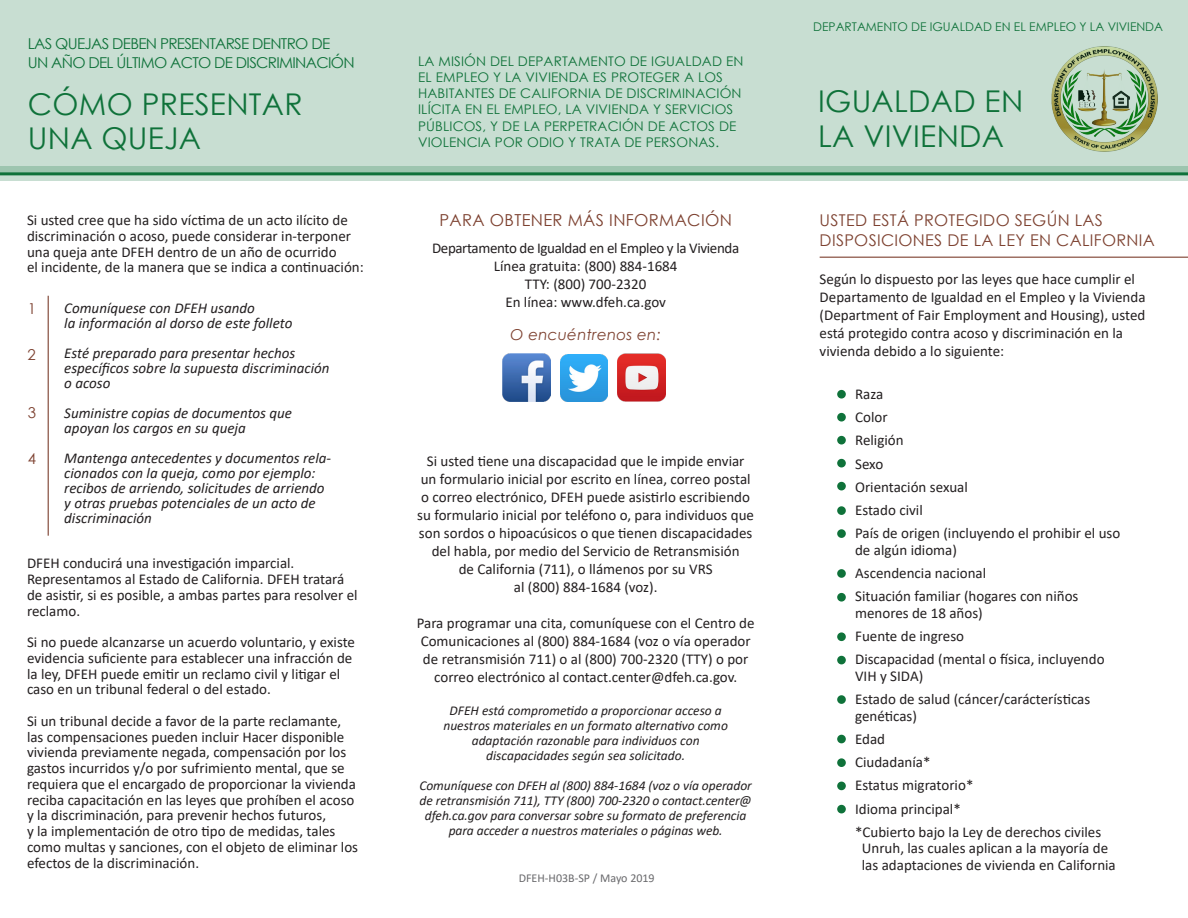
<style>
.page{position:relative;width:1188px;height:918px;background:#fff}
.page>*{position:absolute;margin:0;border:0;box-sizing:border-box;transform-origin:0 0}
.t1{font:30px/34.5px "Century Gothic";letter-spacing:.01em;color:#0f723a}
.t2{font:16.5px "Century Gothic";letter-spacing:.02em;color:#7d4130}
.t3{font:16.2px/19.8px "Century Gothic";letter-spacing:.02em;color:#7d4130}
.t4{font:15px/15.8px "Calibri";color:#231f20}
.t5{font:italic 15px/15px "Calibri";color:#231f20}
.t6{font:15px "Century Gothic";letter-spacing:-.045em;color:#0f723a}
.t7{font:15px "Calibri";letter-spacing:-.025em;color:#231f20}
.t8{font:italic 15px "Century Gothic";letter-spacing:.02em;color:#7d4130}
.t9{font:15px "Century Gothic";color:#7d4130}
.t10{font:italic 13.5px/15px "Calibri";letter-spacing:-.005em;color:#231f20;text-align:center}
.t11{font:13.35px/16.2px "Century Gothic";letter-spacing:.01em;color:#0f723a}
.t12{font:12px "Century Gothic";color:#0f723a}
.t13{font:12px "Calibri";color:#69696c}
</style>
<div class="page">
<img style="left:503px;top:354px;width:48px;height:48px">
<img style="left:560px;top:354px;width:48px;height:48px">
<img style="left:617px;top:353px;width:49px;height:49px">
<svg style="left:0;top:175px;width:1188px;height:6px;background:#bcd7c8"></svg>
<div style="left:0;top:0;width:1188px;height:172px;background:#c8ded2"></div>
<hr style="left:0;top:172px;width:1188px;height:3px;background:#0f723a">
<hr style="left:820px;top:257px;width:368px;height:1px;background:#7d4130">
<div style="left:837px;top:390px;width:9px;height:9px;background:#0f723a;border-radius:50%"></div>
<div style="left:837px;top:413px;width:9px;height:9px;background:#0f723a;border-radius:50%"></div>
<div style="left:837px;top:436px;width:9px;height:9px;background:#0f723a;border-radius:50%"></div>
<div style="left:837px;top:459px;width:9px;height:8px;background:#0f723a;border-radius:50%"></div>
<div style="left:837px;top:482px;width:9px;height:8px;background:#0f723a;border-radius:50%"></div>
<div style="left:837px;top:506px;width:9px;height:9px;background:#0f723a;border-radius:50%"></div>
<div style="left:837px;top:529px;width:9px;height:9px;background:#0f723a;border-radius:50%"></div>
<div style="left:837px;top:569px;width:9px;height:9px;background:#0f723a;border-radius:50%"></div>
<div style="left:837px;top:593px;width:9px;height:9px;background:#0f723a;border-radius:50%"></div>
<div style="left:837px;top:632px;width:9px;height:9px;background:#0f723a;border-radius:50%"></div>
<div style="left:837px;top:656px;width:9px;height:8px;background:#0f723a;border-radius:50%"></div>
<div style="left:837px;top:695px;width:9px;height:9px;background:#0f723a;border-radius:50%"></div>
<div style="left:837px;top:735px;width:9px;height:8px;background:#0f723a;border-radius:50%"></div>
<div style="left:837px;top:758px;width:9px;height:9px;background:#0f723a;border-radius:50%"></div>
<div style="left:837px;top:782px;width:9px;height:8px;background:#0f723a;border-radius:50%"></div>
<div style="left:837px;top:805px;width:9px;height:8px;background:#0f723a;border-radius:50%"></div>
<hr style="left:48px;top:296px;width:1px;height:240px;background:#7d4130">
<p class="t6" style="left:28px;top:33px;width:304px">LAS QUEJAS DEBEN PRESENTARSE DENTRO DE</p>
<p class="t6" style="left:28px;top:53px;width:328px">UN AÑO DEL ÚLTIMO ACTO DE DISCRIMINACIÓN</p>
<p class="t1" style="left:28px;top:86px;width:276px">CÓMO PRESENTAR<br>UNA QUEJA</p>
<p class="t4" style="left:27px;top:212px;width:326px">Si usted cree que ha sido víctima de un acto ilícito de discriminación o acoso, puede considerar in-terponer</p>
<p class="t4" style="left:27px;top:243px;width:311px">una queja ante DFEH dentro de un año de ocurrido</p>
<p class="t4" style="left:27px;top:259px;width:338px">el incidente, de la manera que se indica a continuación:</p>
<p class="t5" style="left:64px;top:300px;width:230px">Comuníquese con DFEH usando<br>la información al dorso de este folleto</p>
<p class="t5" style="left:64px;top:345px;width:267px">Esté preparado para presentar hechos específicos sobre la supuesta discriminación o acoso</p>
<p class="t5" style="left:64px;top:405px;width:229px">Suministre copias de documentos que apoyan los cargos en su queja</p>
<p class="t5" style="left:64px;top:450px;width:268px">Mantenga antecedentes y documentos rela&shy;cionados con la queja, como por ejemplo: recibos de arriendo, solicitudes de arriendo y otras pruebas potenciales de un acto de discriminación</p>
<p class="t4" style="left:27px;top:555px;width:332px">DFEH conducirá una investigación imparcial.<br>Representamos al Estado de California. DFEH tratará de asistir, si es posible, a ambas partes para resolver el reclamo.</p>
<p class="t4" style="left:27px;top:634px;width:330px">Si no puede alcanzarse un acuerdo voluntario, y existe evidencia suficiente para establecer una infracción de la ley, DFEH puede emitir un reclamo civil y litigar el caso en un tribunal federal o del estado.</p>
<p class="t4" style="left:27px;top:713px;width:333px">Si un tribunal decide a favor de la parte reclamante, las compensaciones pueden incluir Hacer disponible vivienda previamente negada, compensación por los gastos incurridos y/o por sufrimiento mental, que se requiera que el encargado de proporcionar la vivienda reciba capacitación en las leyes que prohíben el acoso y la discriminación, para prevenir hechos futuros,<br>y la implementación de otro tipo de medidas, tales como multas y sanciones, con el objeto de eliminar los efectos de la discriminación.</p>
<p class="t9" style="left:28px;top:298px;width:10px">1</p>
<p class="t9" style="left:28px;top:344px;width:10px">2</p>
<p class="t9" style="left:28px;top:403px;width:10px">3</p>
<p class="t9" style="left:28px;top:448px;width:10px">4</p>
<p class="t11" style="left:418px;top:52px;width:327px">LA MISIÓN DEL DEPARTAMENTO DE IGUALDAD EN EL EMPLEO Y LA VIVIENDA ES PROTEGER A LOS HABITANTES DE CALIFORNIA DE DISCRIMINACIÓN ILÍCITA EN EL EMPLEO, LA VIVIENDA Y SERVICIOS PÚBLICOS, Y DE LA PERPETRACIÓN DE ACTOS DE VIOLENCIA POR ODIO Y TRATA DE PERSONAS.</p>
<p class="t2" style="left:439px;top:209px;width:294px">PARA OBTENER MÁS INFORMACIÓN</p>
<p class="t7" style="left:432px;top:238px;width:309px">Departamento de Igualdad en el Empleo y la Vivienda</p>
<p class="t4" style="left:494px;top:258px;width:185px">Línea gratuita: (800) 884-1684</p>
<p class="t4" style="left:525px;top:276px;width:123px">TTY: (800) 700-2320</p>
<p class="t4" style="left:505px;top:294px;width:162px">En línea: www.dfeh.ca.gov</p>
<p class="t8" style="left:511px;top:324px;width:152px">O encuéntrenos en:</p>
<p class="t4" style="left:417px;top:452px;width:338px;line-height:18px;text-align:center">Si usted tiene una discapacidad que le impide enviar un formulario inicial por escrito en línea, correo postal o correo electrónico, DFEH puede asistirlo escribiendo su formulario inicial por teléfono o, para individuos que son sordos o hipoacúsicos o que tienen discapacidades del habla, por medio del Servicio de Retransmisión</p>
<p class="t4" style="left:459px;top:561px;width:255px">de California (711), o llámenos por su VRS</p>
<p class="t4" style="left:514px;top:579px;width:145px">al (800) 884-1684 (voz).</p>
<p class="t4" style="left:417px;top:614px;width:339px;line-height:18px;text-align:center">Para programar una cita, comuníquese con el Centro de Comunicaciones al (800) 884-1684 (voz o vía operador de retransmisión 711) o al (800) 700-2320 (TTY) o por correo electrónico al contact.center@dfeh.ca.gov.</p>
<p class="t10" style="left:450px;top:703px;width:274px">DFEH está comprometido a proporcionar acceso a</p>
<p class="t10" style="left:443px;top:718px;width:286px">nuestros materiales en un formato alternativo como adaptación razonable para individuos con</p>
<p class="t10" style="left:486px;top:748px;width:200px">discapacidades según sea solicitado.</p>
<p class="t10" style="left:419px;top:778px;width:334px">Comuníquese con DFEH al (800) 884-1684 (voz o vía operador de retransmisión 711), TTY (800) 700-2320 o contact.center@ dfeh.ca.gov para conversar sobre su formato de preferencia para acceder a nuestros materiales o páginas web.</p>
<p class="t13" style="left:519px;top:870px;width:137px">DFEH-H03B-SP / Mayo 2019</p>
<p class="t12" style="left:813px;top:18px;width:351px">DEPARTAMENTO DE IGUALDAD EN EL EMPLEO Y LA VIVIENDA</p>
<p class="t1" style="left:818px;top:84px;width:207px">IGUALDAD EN<br>LA VIVIENDA</p>
<p class="t3" style="left:820px;top:210px;width:337px">USTED ESTÁ PROTEGIDO SEGÚN LAS<br>DISPOSICIONES DE LA LEY EN CALIFORNIA</p>
<p class="t4" style="left:820px;top:269px;width:327px;line-height:18px">Según lo dispuesto por las leyes que hace cumplir el Departamento de Igualdad en el Empleo y la Vivienda (Department of Fair Employment and Housing), usted está protegido contra acoso y discriminación en la vivienda debido a lo siguiente:</p>
<p class="t4" style="left:855px;top:386px;width:30px">Raza</p>
<p class="t4" style="left:855px;top:409px;width:34px">Color</p>
<p class="t4" style="left:855px;top:432px;width:50px">Religión</p>
<p class="t4" style="left:855px;top:455px;width:30px">Sexo</p>
<p class="t4" style="left:855px;top:479px;width:114px">Orientación sexual</p>
<p class="t4" style="left:855px;top:502px;width:69px">Estado civil</p>
<p class="t4" style="left:855px;top:525px;width:267px;line-height:16.5px">País de origen (incluyendo el prohibir el uso de algún idioma)</p>
<p class="t4" style="left:855px;top:565px;width:133px">Ascendencia nacional</p>
<p class="t4" style="left:855px;top:588px;width:225px;line-height:16.5px">Situación familiar (hogares con niños menores de 18 años)</p>
<p class="t4" style="left:855px;top:628px;width:111px">Fuente de ingreso</p>
<p class="t4" style="left:855px;top:651px;width:251px;line-height:16.5px">Discapacidad (mental o física, incluyendo<br>VIH y SIDA)</p>
<p class="t4" style="left:855px;top:690px;width:237px;line-height:16.5px">Estado de salud (cáncer/carácterísticas genéticas)</p>
<p class="t4" style="left:855px;top:731px;width:32px">Edad</p>
<p class="t4" style="left:855px;top:754px;width:77px">Ciudadanía*</p>
<p class="t4" style="left:855px;top:777px;width:120px">Estatus migratorio*</p>
<p class="t4" style="left:855px;top:800px;width:107px">Idioma principal*</p>
<p class="t4" style="left:862px;top:823px;width:255px;line-height:16.5px;text-indent:-7px">*Cubierto bajo la Ley de derechos civiles<br>Unruh, las cuales aplican a la mayoría de las adaptaciones de vivienda en California</p>
</div>
